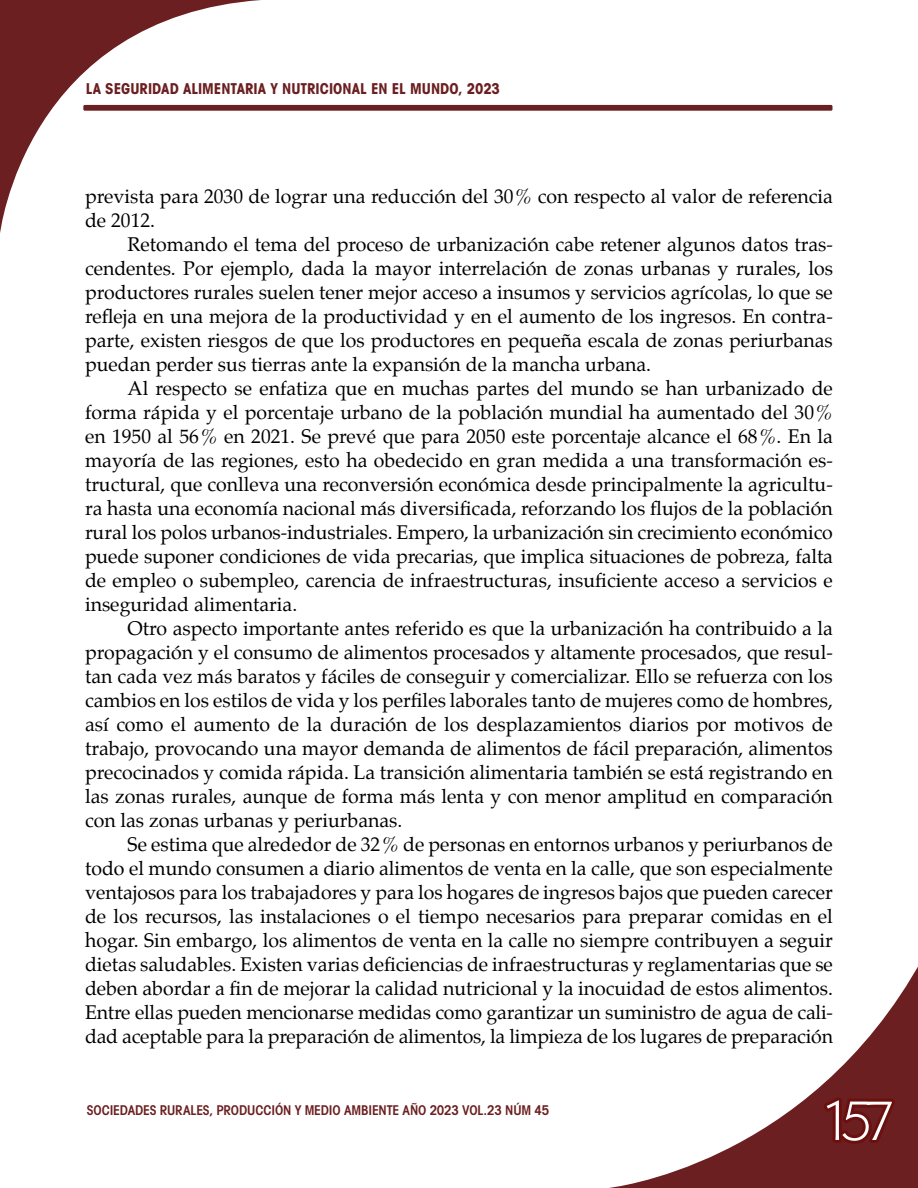
<style>
.page{position:relative;width:918px;height:1188px;background:#fff}
.page>*{position:absolute;margin:0;border:0;box-sizing:border-box;transform-origin:0 0}
.t1{font:60px "Martin Got URWT Ligh";color:#fff}
.t2{font:19.5px/24px "Palatino";color:#000;text-align:justify}
.t3{font:700 condensed 15px "Avant Garde";color:#6b1f20}
.t4{font:13.5px "Avant Garde Cond Demi SC850";letter-spacing:-.01em;color:#6b1f20}
</style>
<div class="page">
<div style="left:83px;top:105px;width:749px;height:6px;background:#6b1f20;border-radius:2px"></div>
<svg style="left:0;top:0;width:262px;height:233px"></svg>
<svg style="left:609px;top:966px;width:309px;height:222px"></svg>
<svg style="left:818px;top:1093px;width:81px;height:54px;background:#6b1818"></svg>
<p class="t3" style="left:86px;top:79px;width:160px">LA SEGURIDAD ALIMENTARIA</p>
<p class="t3" style="left:270px;top:79px;width:44px">Y NUTRICI</p>
<p class="t3" style="left:333px;top:79px;width:18px">ONAL</p>
<p class="t3" style="left:371px;top:79px;width:130px">EN EL MUNDO, 2023</p>
<p class="t2" style="left:85px;top:184px;width:749px">prevista para 2030 de lograr una reducción del 30% con respecto al valor de referencia de 2012.</p>
<p class="t2" style="left:85px;top:232px;width:749px;text-indent:43px">Retomando el tema del proceso de urbanización cabe retener algunos datos tras&shy;cendentes. Por ejemplo, dada la mayor interrelación de zonas urbanas y rurales, los productores rurales suelen tener mejor acceso a insumos y servicios agrícolas, lo que se refleja en una mejora de la productividad y en el aumento de los ingresos. En contra&shy;parte, existen riesgos de que los productores en pequeña escala de zonas periurbanas puedan perder sus tierras ante la expansión de la mancha urbana.</p>
<p class="t2" style="left:85px;top:376px;width:750px;text-indent:43px">Al respecto se enfatiza que en muchas partes del mundo se han urbanizado de forma rápida y el porcentaje urbano de la población mundial ha aumentado del 30% en 1950 al 56% en 2021. Se prevé que para 2050 este porcentaje alcance el 68%. En la mayoría de las regiones, esto ha obedecido en gran medida a una transformación es&shy;tructural, que conlleva una reconversión económica desde principalmente la agricultu&shy;ra hasta una economía nacional más diversificada, reforzando los flujos de la población rural los polos urbanos-industriales. Empero, la urbanización sin crecimiento económico puede suponer condiciones de vida precarias, que implica situaciones de pobreza, falta de empleo o subempleo, carencia de infraestructuras, insuficiente acceso a servicios e inseguridad alimentaria.</p>
<p class="t2" style="left:85px;top:616px;width:749px;text-indent:43px">Otro aspecto importante antes referido es que la urbanización ha contribuido a la propagación y el consumo de alimentos procesados y altamente procesados, que resul&shy;tan cada vez más baratos y fáciles de conseguir y comercializar. Ello se refuerza con los cambios en los estilos de vida y los perfiles laborales tanto de mujeres como de hombres, así como el aumento de la duración de los desplazamientos diarios por motivos de trabajo, provocando una mayor demanda de alimentos de fácil preparación, alimentos precocinados y comida rápida. La transición alimentaria también se está registrando en las zonas rurales, aunque de forma más lenta y con menor amplitud en comparación con las zonas urbanas y periurbanas.</p>
<p class="t2" style="left:85px;top:832px;width:749px;text-indent:43px">Se estima que alrededor de 32% de personas en entornos urbanos y periurbanos de todo el mundo consumen a diario alimentos de venta en la calle, que son especialmente ventajosos para los trabajadores y para los hogares de ingresos bajos que pueden carecer de los recursos, las instalaciones o el tiempo necesarios para preparar comidas en el hogar. Sin embargo, los alimentos de venta en la calle no siempre contribuyen a seguir dietas saludables. Existen varias deficiencias de infraestructuras y reglamentarias que se deben abordar a fin de mejorar la calidad nutricional y la inocuidad de estos alimentos.<br>Entre ellas pueden mencionarse medidas como garantizar un suministro de agua de cali&shy;dad aceptable para la preparación de alimentos, la limpieza de los lugares de preparación</p>
<p class="t4" style="left:87px;top:1101px;width:464px">SOCIEDADES RURALES, PRODUCCIÓN Y MEDIO AMBIENTE AÑO 2023 VOL.23 NÚM 45</p>
<h1 class="t1" style="left:821px;top:1085px;width:75px">157</h1>
</div>
